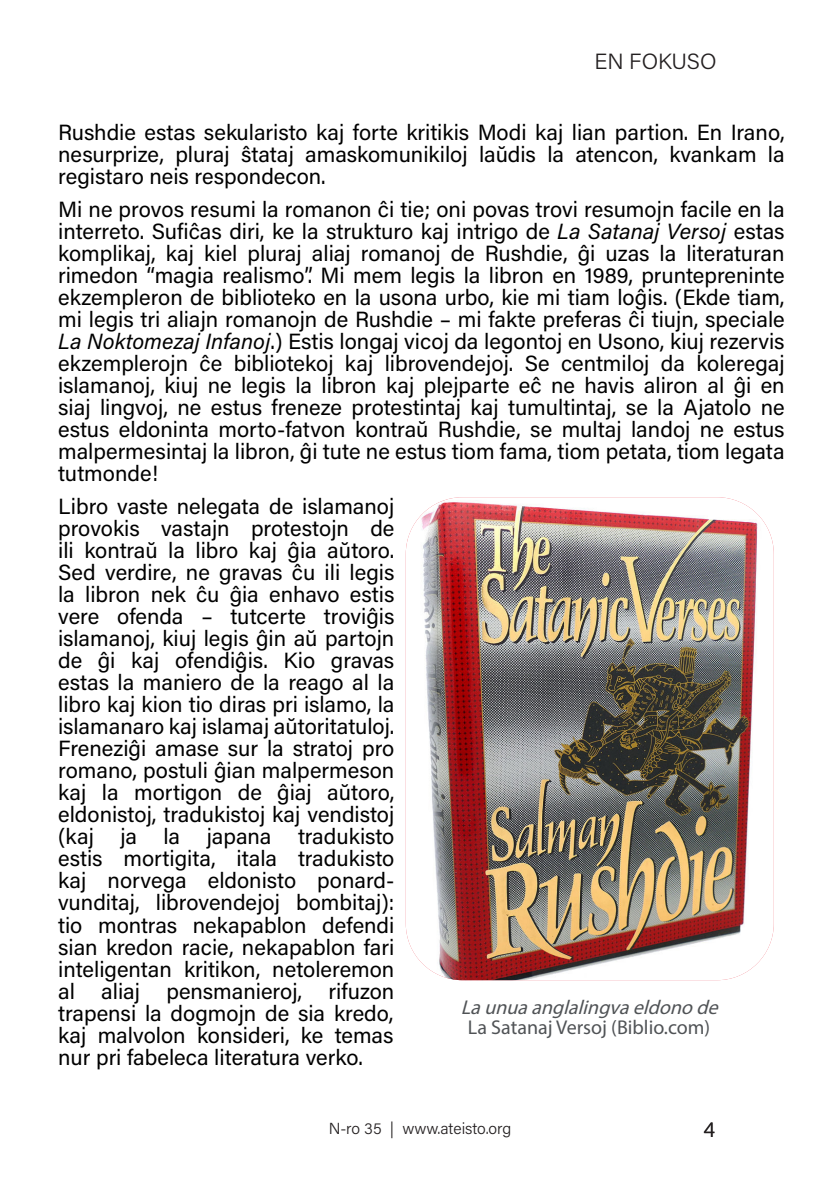
<style>
.page{position:relative;width:840px;height:1191px;background:#fff}
.page>*{position:absolute;margin:0;border:0;box-sizing:border-box;transform-origin:0 0}
.Body{font:22px/22px "Acumin Pro";color:#000;text-align:justify}
.Footer{font:300 22px "Acumin Pro";color:#231f20}
.Body_-_title{font:20px/20px "Myriad Pro";color:#505356;text-align:center}
.t1{font:300 16px "Acumin Pro";letter-spacing:-.005em;color:#231f20}
.s1{font-style:italic}
</style>
<div class="page">
<img style="left:405px;top:497px;width:368px;height:483px">
<p class="Footer" style="left:594px;top:46px;width:124px">EN FOKUSO</p>
<p class="Body" style="left:58px;top:120px;width:727px">Rushdie estas sekularisto kaj forte kritikis Modi kaj lian partion. En Irano, nesurprize, pluraj ŝtataj amaskomunikiloj laŭdis la atencon, kvankam la registaro neis respondecon.</p>
<p class="Body" style="left:58px;top:197px;width:727px">Mi ne provos resumi la romanon ĉi tie; oni povas trovi resumojn facile en la interreto. Sufiĉas diri, ke la strukturo kaj intrigo de <span class="s1">La Satanaj Versoj</span> estas komplikaj, kaj kiel pluraj aliaj romanoj de Rushdie, ĝi uzas la literaturan rimedon “magia realismo”. Mi mem legis la libron en 1989, pruntepreninte ekzempleron de biblioteko en la usona urbo, kie mi tiam loĝis. (Ekde tiam, mi legis tri aliajn romanojn de Rushdie – mi fakte preferas ĉi tiujn, speciale <span class="s1">La Noktomezaj Infanoj</span>.) Estis longaj vicoj da legontoj en Usono, kiuj rezervis ekzemplerojn ĉe bibliotekoj kaj librovendejoj. Se centmiloj da koleregaj islamanoj, kiuj ne legis la libron kaj plejparte eĉ ne havis aliron al ĝi en siaj lingvoj, ne estus freneze protestintaj kaj tumultintaj, se la Ajatolo ne estus eldoninta morto-fatvon kontraŭ Rushdie, se multaj landoj ne estus malpermesintaj la libron, ĝi tute ne estus tiom fama, tiom petata, tiom legata tutmonde!</p>
<p class="Body" style="left:58px;top:495px;width:337px">Libro vaste nelegata de islamanoj provokis vastajn protestojn de ili kontraŭ la libro kaj ĝia aŭtoro.<br>Sed verdire, ne gravas ĉu ili legis la libron nek ĉu ĝia enhavo estis vere ofenda – tutcerte troviĝis islamanoj, kiuj legis ĝin aŭ partojn de ĝi kaj ofendiĝis. Kio gravas estas la maniero de la reago al la libro kaj kion tio diras pri islamo, la islamanaro kaj islamaj aŭtoritatuloj.<br>Freneziĝi amase sur la stratoj pro romano, postuli ĝian malpermeson kaj la mortigon de ĝiaj aŭtoro, eldonistoj, tradukistoj kaj vendistoj (kaj ja la japana tradukisto estis mortigita, itala tradukisto kaj norvega eldonisto ponard&shy;vunditaj, librovendejoj bombitaj): tio montras nekapablon defendi sian kredon racie, nekapablon fari inteligentan kritikon, netoleremon al aliaj pensmanieroj, rifuzon trapensi la dogmojn de sia kredo, kaj malvolon konsideri, ke temas nur pri fabeleca literatura verko.</p>
<p class="Body_-_title" style="left:460px;top:997px;width:264px"><span class="s1">Launuaanglalingvaeldonode<br></span>La Satanaj Versoj (Biblio.com)</p>
<p class="t1" style="left:328px;top:1117px;width:184px">N-ro 35 | www.ateisto.org</p>
<p class="Footer" style="left:703px;top:1113px;width:13px">4</p>
</div>
